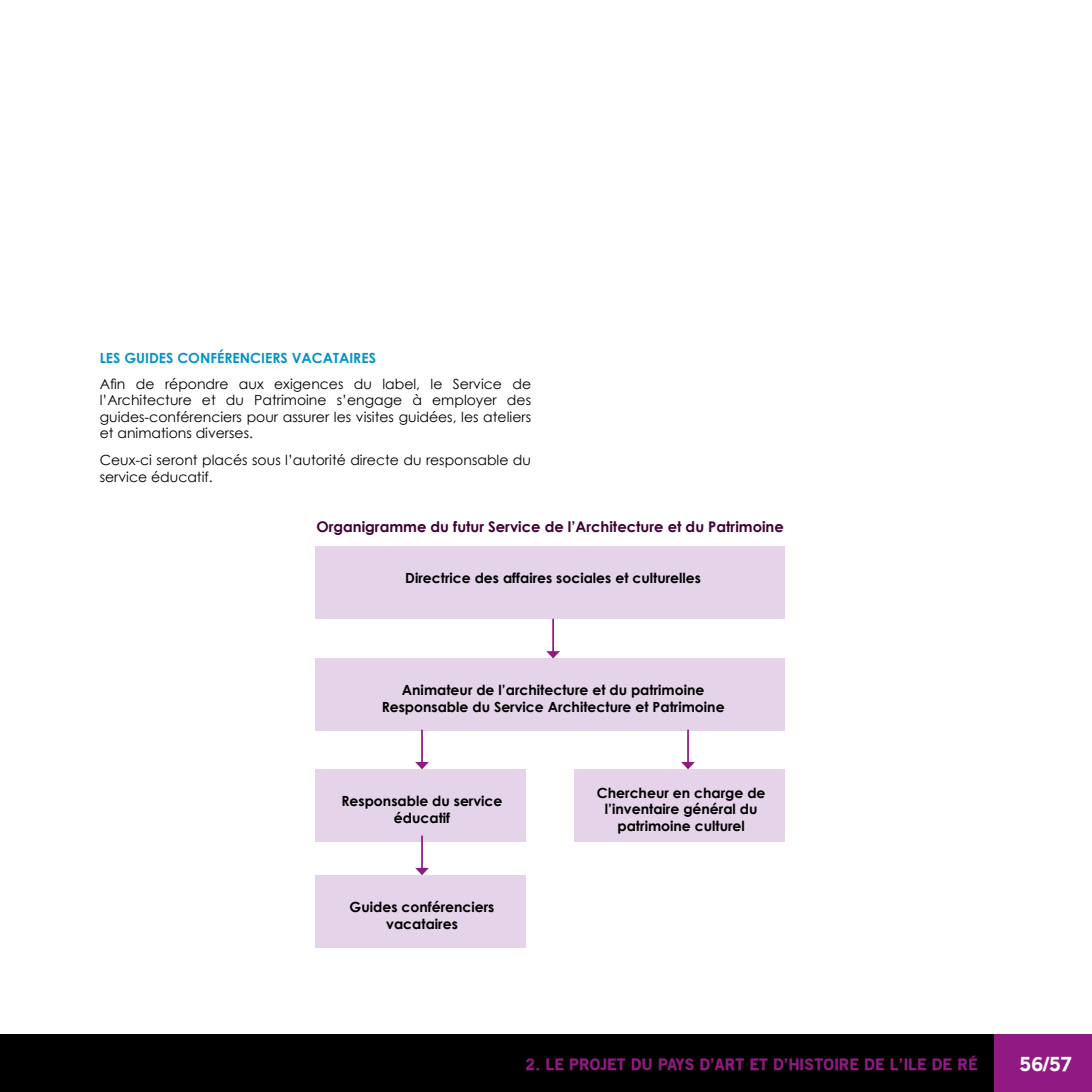
<style>
.page{position:relative;width:1092px;height:1092px;background:#fff}
.page>*{position:absolute;margin:0;border:0;box-sizing:border-box;transform-origin:0 0}
.t1{font:900 19.25px "Old Sans";color:#fff}
.t2{font:900 15.75px "Old Sans";letter-spacing:-.02em;color:#901a81}
.t3{font:700 14.7px "Century Gothic";color:#3f0034}
.t4{font:14px/16.4px "Century Gothic";color:#000;text-align:justify}
.t5{font:700 14px/16.4px "Century Gothic";color:#000;text-align:center}
.t6{font:700 14px "Century Gothic";color:#0093c8}
</style>
<div class="page">
<div style="left:0;top:1033px;width:1009px;height:58px;background:#000"></div>
<div style="left:994px;top:1033px;width:97px;height:58px;background:#901a81"></div>
<div style="left:315px;top:546px;width:470px;height:72px;background:#e5d4e9"></div>
<div style="left:315px;top:658px;width:470px;height:73px;background:#e5d4e9"></div>
<div style="left:315px;top:769px;width:211px;height:73px;background:#e5d4e9"></div>
<div style="left:315px;top:875px;width:211px;height:72px;background:#e5d4e9"></div>
<div style="left:574px;top:769px;width:211px;height:73px;background:#e5d4e9"></div>
<hr style="left:552px;top:618px;width:2px;height:34px;background:#901a81">
<svg style="left:546px;top:651px;width:14px;height:7px"></svg>
<hr style="left:421px;top:729px;width:2px;height:33px;background:#901a81">
<svg style="left:415px;top:762px;width:14px;height:7px"></svg>
<hr style="left:421px;top:835px;width:2px;height:33px;background:#901a81">
<svg style="left:415px;top:867px;width:14px;height:8px"></svg>
<hr style="left:687px;top:729px;width:2px;height:33px;background:#901a81">
<svg style="left:681px;top:762px;width:13px;height:7px"></svg>
<p class="t6" style="left:100px;top:348px;width:45px">Les guide</p>
<p class="t6" style="left:166px;top:348px;width:93px">s conférencier</p>
<p class="t6" style="left:280px;top:348px;width:21px">s vacataire</p>
<p class="t6" style="left:369px;top:348px;width:9px">s</p>
<p class="t4" style="left:100px;top:375px;width:433px">Afin de répondre aux exigences du label, le Service de l’Architecture et du Patrimoine s’engage à employer des guides-conférenciers pour assurer les visites guidées, les ateliers et animations diverses.</p>
<p class="t4" style="left:100px;top:451px;width:433px">Ceux-ci seront placés sous l’autorité directe du responsable du service éducatif.</p>
<p class="t3" style="left:316px;top:517px;width:469px">Organigramme du futur Service de l’Architecture et du Patrimoine</p>
<p class="t5" style="left:405px;top:569px;width:297px">Directrice des affaires sociales et culturelles</p>
<p class="t5" style="left:381px;top:681px;width:344px">Animateur de l’architecture et du patrimoine<br>Responsable du Service Architecture et Patrimoine</p>
<p class="t5" style="left:341px;top:792px;width:162px">Responsable du service éducatif</p>
<p class="t5" style="left:349px;top:898px;width:146px">Guides conférenciers vacataires</p>
<p class="t5" style="left:597px;top:784px;width:170px">Chercheur en charge de l’inventaire général du patrimoine culturel</p>
<p class="t2" style="left:525px;top:1054px;width:55px">2. LE PRO</p>
<p class="t2" style="left:600px;top:1054px;width:77px">JET DU PAYS</p>
<p class="t2" style="left:699px;top:1054px;width:26px">D’ART</p>
<p class="t2" style="left:749px;top:1054px;width:49px">ET D’HISTOIRE</p>
<p class="t2" style="left:864px;top:1054px;width:113px">DE L’ILE DE RÉ</p>
<h1 class="t1" style="left:1019px;top:1051px;width:54px">56/57</h1>
</div>
